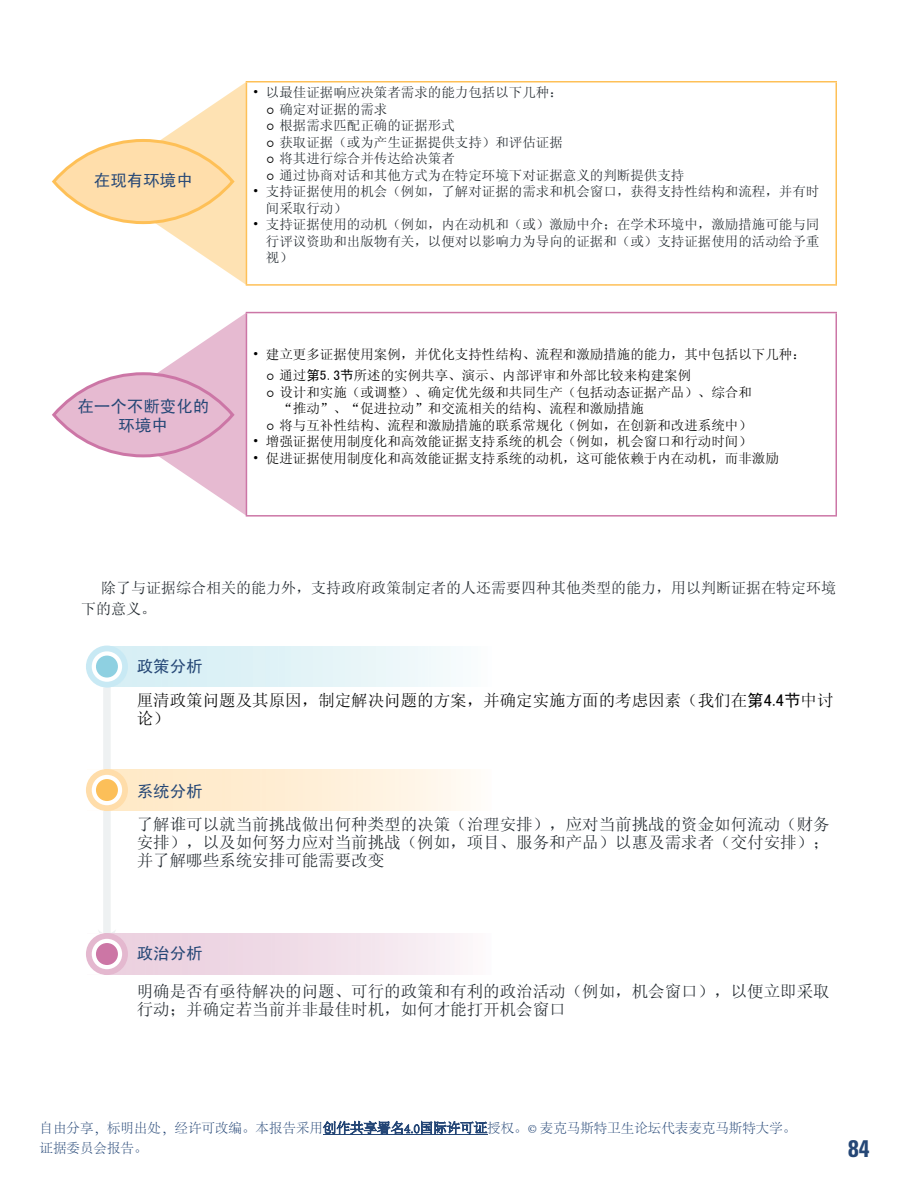
<style>
.page{position:relative;width:918px;height:1188px;background:#fff}
.page>*{position:absolute;margin:0;border:0;box-sizing:border-box;transform-origin:0 0}
.t1{font:700 condensed 24px "Univers";color:#254776}
.t2{font:16.5px/18px "Sim Sun";color:#1e252b;text-align:justify}
.t3{font:16.5px/18px "Sim Sun";color:#000}
.t4{font:16.5px/19.5px "Sim Hei";color:#254776;text-align:center}
.t5{font:15px/21px "Sim Sun";color:#1e252b}
.t6{font:13.5px/21px "Sim Sun";color:#000}
.t7{font:13.5px/16.5px "Sim Sun";color:#1e252b}
.t8{font:300 13.5px/20.2px "Adobe Song Std";color:#244676}
.s1{color:#000}
.s2{font-family:"Sim Hei"}
</style>
<div class="page">
<div style="left:103px;top:661px;width:8px;height:279px;background:#eef1f2"></div>
<svg style="left:141px;top:312px;width:105px;height:204px"></svg>
<svg style="left:141px;top:82px;width:105px;height:203px"></svg>
<div style="left:54px;top:140px;width:179px;height:83px;background:#ffdeab;border-radius:50%"></div>
<div style="left:52px;top:139px;width:182px;height:85px;border:3px solid #fec057;border-radius:50%"></div>
<div style="left:54px;top:374px;width:179px;height:82px;background:#e6bad1;border-radius:50%"></div>
<div style="left:52px;top:372px;width:182px;height:85px;border:3px solid #cc76a6;border-radius:50%"></div>
<hr style="left:246px;top:81px;width:591px;height:1px;background:#fec057">
<hr style="left:246px;top:82px;width:1px;height:202px;background:#fec057">
<hr style="left:836px;top:82px;width:1px;height:202px;background:#fec057">
<hr style="left:246px;top:284px;width:591px;height:2px;background:#fec057">
<hr style="left:246px;top:312px;width:591px;height:1px;background:#cc76a6">
<hr style="left:246px;top:313px;width:1px;height:202px;background:#cc76a6">
<hr style="left:836px;top:313px;width:1px;height:202px;background:#cc76a6">
<hr style="left:246px;top:515px;width:591px;height:2px;background:#cc76a6">
<svg style="left:86px;top:645px;width:42px;height:43px"></svg>
<svg style="left:86px;top:769px;width:42px;height:42px"></svg>
<svg style="left:86px;top:930px;width:42px;height:45px"></svg>
<hr style="left:323px;top:1135px;width:164px;height:1px;background:#244676">
<p class="t4" style="left:94px;top:170px;width:100px">在现有环境中</p>
<p class="t4" style="left:77px;top:396px;width:133px">在一个不断变化的环境中</p>
<p class="t7" style="left:266px;top:84px;width:420px;text-indent:-14px"><span class="s1">•</span> 以最佳证据响应决策者需求的能力包括以下几种：<br><span class="s1">⚪</span> 确定对证据的需求<br><span class="s1">⚪</span> 根据需求匹配正确的证据形式<br><span class="s1">⚪</span> 获取证据（或为产生证据提供支持）和评估证据<br><span class="s1">⚪</span> 将其进行综合并传达给决策者<br><span class="s1">⚪</span> 通过协商对话和其他方式为在特定环境下对证据意义的判断提供支持</p>
<p class="t7" style="left:266px;top:183px;width:555px;text-indent:-14px"><span class="s1">•</span> 支持证据使用的机会（例如，了解对证据的需求和机会窗口，获得支持性结构和流程，并有时间采取行动）</p>
<p class="t7" style="left:266px;top:216px;width:555px;text-align:justify;text-indent:-14px"><span class="s1">•</span> 支持证据使用的动机（例如，内在动机和（或）激励中介；在学术环境中，激励措施可能与同行评议资助和出版物有关，以便对以影响力为导向的证据和（或）支持证据使用的活动给予重视）</p>
<p class="t6" style="left:266px;top:344px;width:541px;text-indent:-14px">• 建立更多证据使用案例，并优化支持性结构、流程和激励措施的能力，其中包括以下几种：⚪ 通过<span class="s2">第5.3节</span>所述的实例共享、演示、内部评审和外部比较来构建案例</p>
<p class="t6" style="left:266px;top:381px;width:487px">⚪ 设计和实施（或调整）、确定优先级和共同生产（包括动态证据产品）、综合和</p>
<p class="t6" style="left:279px;top:398px;width:366px">“推动”、“促进拉动”和交流相关的结构、流程和激励措施</p>
<p class="t6" style="left:266px;top:414px;width:487px">⚪ 将与互补性结构、流程和激励措施的联系常规化（例如，在创新和改进系统中）</p>
<p class="t6" style="left:252px;top:431px;width:501px">• 增强证据使用制度化和高效能证据支持系统的机会（例如，机会窗口和行动时间）</p>
<p class="t6" style="left:252px;top:447px;width:528px">• 促进证据使用制度化和高效能证据支持系统的动机，这可能依赖于内在动机，而非激励</p>
<p class="t5" style="left:81px;top:577px;width:757px;text-indent:20px">除了与证据综合相关的能力外，支持政府政策制定者的人还需要四种其他类型的能力，用以判断证据在特定环境下的意义。</p>
<p class="t4" style="left:137px;top:656px;width:67px">政策分析</p>
<p class="t3" style="left:137px;top:691px;width:698px">厘清政策问题及其原因，制定解决问题的方案，并确定实施方面的考虑因素（我们在<span class="s2">第4.4节</span>中讨论）</p>
<p class="t4" style="left:137px;top:781px;width:67px">系统分析</p>
<p class="t2" style="left:137px;top:815px;width:694px">了解谁可以就当前挑战做出何种类型的决策（治理安排），应对当前挑战的资金如何流动（财务安排），以及如何努力应对当前挑战（例如，项目、服务和产品）以惠及需求者（交付安排）；并了解哪些系统安排可能需要改变</p>
<p class="t4" style="left:137px;top:944px;width:67px">政治分析</p>
<p class="t2" style="left:137px;top:982px;width:694px">明确是否有亟待解决的问题、可行的政策和有利的政治活动（例如，机会窗口），以便立即采取行动；并确定若当前并非最佳时机，如何才能打开机会窗口</p>
<p class="t8" style="left:40px;top:1118px;width:758px">自由分享，标明出处，经许可改编。本报告采用创作共享署名4.0国际许可证授权。© 麦克马斯特卫生论坛代表麦克马斯特大学。证据委员会报告。</p>
<h1 class="t1" style="left:848px;top:1134px;width:23px">84</h1>
</div>
